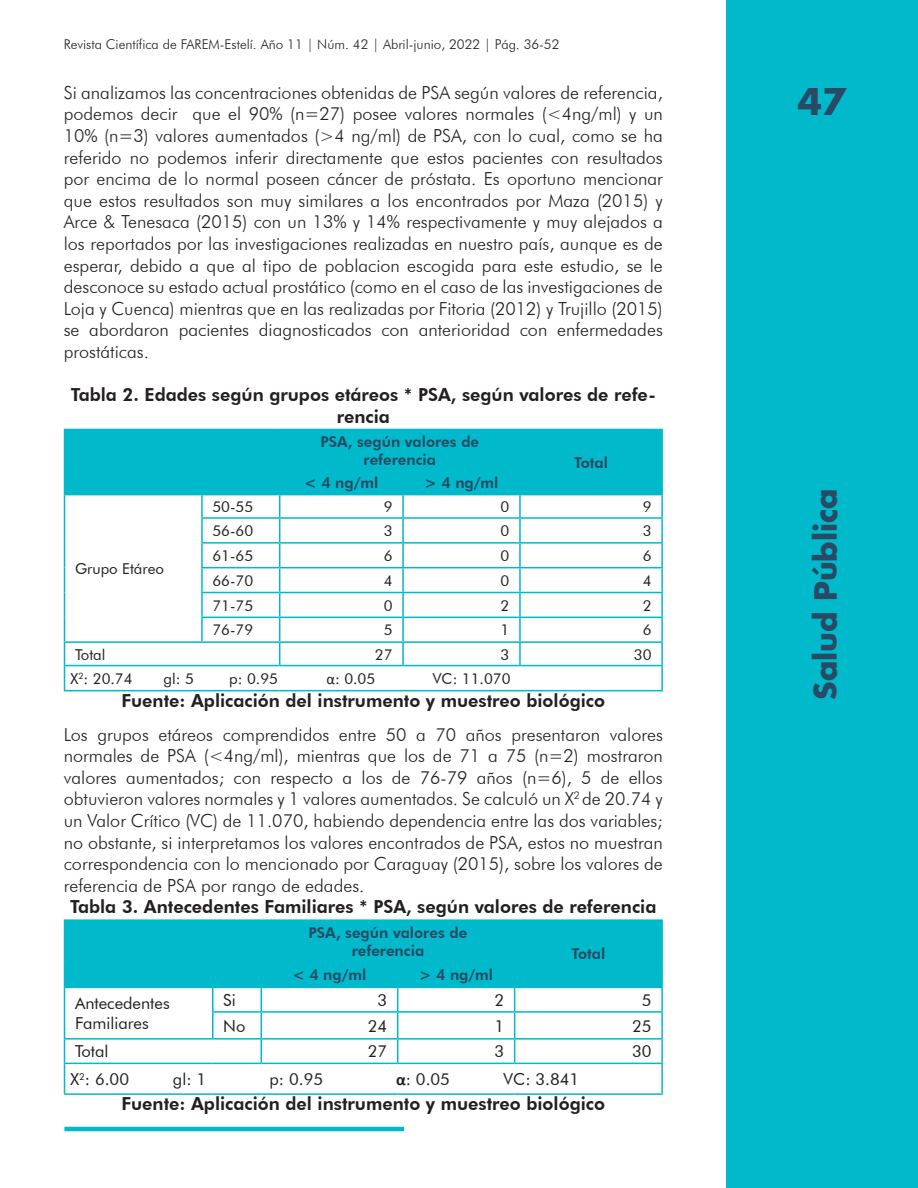
<style>
.page{position:relative;width:918px;height:1188px;background:#fff}
.page>*{position:absolute;margin:0;border:0;box-sizing:border-box;transform-origin:0 0}
.t1{font:700 36px "Futura";color:#284a65}
.t2{font:700 30px "Futura";color:#284a65}
.t3{font:300 18px/21.6px "Futura BT";color:#231f20;text-align:justify}
.t4{font:800 18px/21.6px "Futura BT";color:#231f20;text-align:center}
.t5{font:16.5px/19.8px "Futura BT";color:#231f20}
.t6{font:15px "Futura BT";color:#231f20}
.t7{font:800 15px/18px "Futura BT";color:#284a65;text-align:center}
.t8{font:300 13.5px "Futura BT";color:#231f20}
.s1{font-family:"Calibri"}
.s2{font-family:"Calibri";font-weight:700}
</style>
<div class="page">
<div style="left:727px;top:0;width:191px;height:1188px;background:#00b9ca"></div>
<hr style="left:64px;top:1127px;width:340px;height:4px;background:#00b9ca">
<hr style="left:520px;top:429px;width:143px;height:1px;background:#00b9ca">
<hr style="left:661px;top:430px;width:2px;height:41px;background:#00b9ca">
<hr style="left:661px;top:471px;width:2px;height:23px;background:#00b9ca">
<hr style="left:520px;top:494px;width:143px;height:1px;background:#00b9ca">
<hr style="left:661px;top:495px;width:2px;height:22px;background:#00b9ca">
<hr style="left:520px;top:517px;width:143px;height:2px;background:#00b9ca">
<hr style="left:661px;top:519px;width:2px;height:23px;background:#00b9ca">
<hr style="left:520px;top:542px;width:143px;height:2px;background:#00b9ca">
<hr style="left:661px;top:544px;width:2px;height:23px;background:#00b9ca">
<hr style="left:520px;top:567px;width:143px;height:1px;background:#00b9ca">
<hr style="left:661px;top:568px;width:2px;height:24px;background:#00b9ca">
<hr style="left:520px;top:592px;width:143px;height:1px;background:#00b9ca">
<hr style="left:661px;top:593px;width:2px;height:24px;background:#00b9ca">
<hr style="left:520px;top:617px;width:143px;height:1px;background:#00b9ca">
<hr style="left:661px;top:618px;width:2px;height:23px;background:#00b9ca">
<hr style="left:520px;top:641px;width:143px;height:2px;background:#00b9ca">
<hr style="left:661px;top:643px;width:2px;height:22px;background:#00b9ca">
<svg style="left:64px;top:429px;width:598px;height:261px"></svg>
<hr style="left:202px;top:665px;width:78px;height:1px;background:#00b9ca">
<hr style="left:280px;top:665px;width:123px;height:1px;background:#00b9ca">
<hr style="left:403px;top:665px;width:117px;height:1px;background:#00b9ca">
<hr style="left:520px;top:665px;width:143px;height:1px;background:#00b9ca">
<hr style="left:661px;top:666px;width:2px;height:24px;background:#00b9ca">
<hr style="left:64px;top:690px;width:138px;height:1px;background:#00b9ca">
<hr style="left:202px;top:690px;width:78px;height:1px;background:#00b9ca">
<hr style="left:280px;top:690px;width:123px;height:1px;background:#00b9ca">
<hr style="left:403px;top:690px;width:117px;height:1px;background:#00b9ca">
<hr style="left:520px;top:690px;width:143px;height:1px;background:#00b9ca">
<hr style="left:64px;top:919px;width:149px;height:2px;background:#00b9ca">
<hr style="left:213px;top:919px;width:48px;height:2px;background:#00b9ca">
<hr style="left:261px;top:919px;width:137px;height:2px;background:#00b9ca">
<hr style="left:398px;top:919px;width:117px;height:2px;background:#00b9ca">
<hr style="left:515px;top:919px;width:148px;height:2px;background:#00b9ca">
<hr style="left:661px;top:921px;width:2px;height:41px;background:#00b9ca">
<hr style="left:661px;top:962px;width:2px;height:25px;background:#00b9ca">
<hr style="left:515px;top:987px;width:148px;height:1px;background:#00b9ca">
<hr style="left:661px;top:988px;width:2px;height:23px;background:#00b9ca">
<hr style="left:515px;top:1011px;width:148px;height:2px;background:#00b9ca">
<hr style="left:661px;top:1013px;width:2px;height:25px;background:#00b9ca">
<hr style="left:515px;top:1038px;width:148px;height:2px;background:#00b9ca">
<hr style="left:661px;top:1040px;width:2px;height:23px;background:#00b9ca">
<svg style="left:64px;top:921px;width:598px;height:172px"></svg>
<hr style="left:213px;top:1063px;width:48px;height:1px;background:#00b9ca">
<hr style="left:261px;top:1063px;width:137px;height:1px;background:#00b9ca">
<hr style="left:398px;top:1063px;width:117px;height:1px;background:#00b9ca">
<hr style="left:515px;top:1063px;width:148px;height:1px;background:#00b9ca">
<hr style="left:661px;top:1064px;width:2px;height:29px;background:#00b9ca">
<hr style="left:64px;top:1093px;width:149px;height:2px;background:#00b9ca">
<hr style="left:213px;top:1093px;width:48px;height:2px;background:#00b9ca">
<hr style="left:261px;top:1093px;width:137px;height:2px;background:#00b9ca">
<hr style="left:398px;top:1093px;width:117px;height:2px;background:#00b9ca">
<hr style="left:515px;top:1093px;width:148px;height:2px;background:#00b9ca">
<p class="t8" style="left:64px;top:36px;width:497px">Revista Científica de FAREM-Estelí. Año 11 | Núm. 42 | Abril-junio, 2022 | Pág. 36-52</p>
<p class="t3" style="left:64px;top:81px;width:601px">Si analizamos las concentraciones obtenidas de PSA según valores de referencia, podemos decir que el 90% (n=27) posee valores normales (&lt;4ng/ml) y un 10% (n=3) valores aumentados (&gt;4 ng/ml) de PSA, con lo cual, como se ha referido no podemos inferir directamente que estos pacientes con resultados por encima de lo normal poseen cáncer de próstata. Es oportuno mencionar que estos resultados son muy similares a los encontrados por Maza (2015) y Arce &amp; Tenesaca (2015) con un 13% y 14% respectivamente y muy alejados a los reportados por las investigaciones realizadas en nuestro país, aunque es de esperar, debido a que al tipo de poblacion escogida para este estudio, se le desconoce su estado actual prostático (como en el caso de las investigaciones de Loja y Cuenca) mientras que en las realizadas por Fitoria (2012) y Trujillo (2015) se abordaron pacientes diagnosticados con anterioridad con enfermedades prostáticas.</p>
<p class="t4" style="left:71px;top:384px;width:587px">Tabla 2. Edades según grupos etáreos * PSA, según valores de refe&shy;rencia</p>
<p class="t7" style="left:320px;top:432px;width:160px">PSA, según valores de referencia</p>
<p class="t7" style="left:574px;top:453px;width:35px">Total</p>
<p class="t6" style="left:75px;top:560px;width:90px">Grupo Etáreo</p>
<p class="t7" style="left:304px;top:474px;width:76px">&lt; 4 ng/ml</p>
<p class="t7" style="left:424px;top:474px;width:76px">&gt; 4 ng/ml</p>
<p class="t6" style="left:212px;top:498px;width:42px">50-55</p>
<p class="t6" style="left:384px;top:498px;width:10px">9</p>
<p class="t6" style="left:501px;top:498px;width:10px">0</p>
<p class="t6" style="left:643px;top:498px;width:10px">9</p>
<p class="t6" style="left:212px;top:522px;width:42px">56-60</p>
<p class="t6" style="left:384px;top:522px;width:10px">3</p>
<p class="t6" style="left:501px;top:522px;width:10px">0</p>
<p class="t6" style="left:643px;top:522px;width:10px">3</p>
<p class="t6" style="left:212px;top:547px;width:42px">61-65</p>
<p class="t6" style="left:384px;top:547px;width:10px">6</p>
<p class="t6" style="left:501px;top:547px;width:10px">0</p>
<p class="t6" style="left:643px;top:547px;width:10px">6</p>
<p class="t6" style="left:212px;top:571px;width:42px">66-70</p>
<p class="t6" style="left:384px;top:571px;width:10px">4</p>
<p class="t6" style="left:501px;top:571px;width:10px">0</p>
<p class="t6" style="left:643px;top:571px;width:10px">4</p>
<p class="t6" style="left:212px;top:596px;width:42px">71-75</p>
<p class="t6" style="left:384px;top:596px;width:10px">0</p>
<p class="t6" style="left:501px;top:596px;width:10px">2</p>
<p class="t6" style="left:643px;top:596px;width:10px">2</p>
<p class="t6" style="left:212px;top:621px;width:42px">76-79</p>
<p class="t6" style="left:384px;top:621px;width:10px">5</p>
<p class="t6" style="left:501px;top:621px;width:10px">1</p>
<p class="t6" style="left:643px;top:621px;width:10px">6</p>
<p class="t6" style="left:75px;top:645px;width:32px">Total</p>
<p class="t6" style="left:375px;top:645px;width:19px">27</p>
<p class="t6" style="left:501px;top:645px;width:10px">3</p>
<p class="t6" style="left:634px;top:645px;width:19px">30</p>
<p class="t6" style="left:71px;top:669px;width:64px">X<sup>2</sup>: 20.74</p>
<p class="t6" style="left:164px;top:669px;width:32px">gl: 5</p>
<p class="t6" style="left:229px;top:669px;width:50px">p: 0.95</p>
<p class="t6" style="left:327px;top:669px;width:50px"><span class="s1">α</span>: 0.05</p>
<p class="t6" style="left:433px;top:669px;width:79px">VC: 11.070</p>
<p class="t4" style="left:121px;top:690px;width:485px">Fuente: Aplicación del instrumento y muestreo biológico</p>
<p class="t3" style="left:64px;top:723px;width:601px">Los grupos etáreos comprendidos entre 50 a 70 años presentaron valores normales de PSA (&lt;4ng/ml), mientras que los de 71 a 75 (n=2) mostraron valores aumentados; con respecto a los de 76-79 años (n=6), 5 de ellos obtuvieron valores normales y 1 valores aumentados. Se calculó un X<sup>2</sup> de 20.74 y un Valor Crítico (VC) de 11.070, habiendo dependencia entre las dos variables; no obstante, si interpretamos los valores encontrados de PSA, estos no muestran correspondencia con lo mencionado por Caraguay (2015), sobre los valores de referencia de PSA por rango de edades.</p>
<p class="t4" style="left:70px;top:896px;width:588px">Tabla 3. Antecedentes Familiares * PSA, según valores de referencia</p>
<p class="t7" style="left:309px;top:923px;width:160px">PSA, según valores de referencia</p>
<p class="t7" style="left:571px;top:945px;width:35px">Total</p>
<p class="t7" style="left:292px;top:966px;width:76px">&lt; 4 ng/ml</p>
<p class="t7" style="left:419px;top:966px;width:76px">&gt; 4 ng/ml</p>
<p class="t5" style="left:75px;top:994px;width:96px">Antecedentes<br>Familiares</p>
<p class="t5" style="left:223px;top:990px;width:14px">Si</p>
<p class="t5" style="left:377px;top:990px;width:11px">3</p>
<p class="t5" style="left:494px;top:990px;width:11px">2</p>
<p class="t5" style="left:642px;top:990px;width:11px">5</p>
<p class="t5" style="left:223px;top:1016px;width:24px">No</p>
<p class="t5" style="left:368px;top:1016px;width:21px">24</p>
<p class="t5" style="left:494px;top:1016px;width:11px">1</p>
<p class="t5" style="left:632px;top:1016px;width:21px">25</p>
<p class="t5" style="left:75px;top:1041px;width:35px">Total</p>
<p class="t5" style="left:368px;top:1041px;width:21px">27</p>
<p class="t5" style="left:494px;top:1041px;width:11px">3</p>
<p class="t5" style="left:632px;top:1041px;width:21px">30</p>
<p class="t5" style="left:70px;top:1069px;width:60px">X<sup>2</sup>: 6.00</p>
<p class="t5" style="left:173px;top:1069px;width:35px">gl: 1</p>
<p class="t5" style="left:269px;top:1069px;width:55px">p: 0.95</p>
<p class="t5" style="left:396px;top:1069px;width:55px"><span class="s2">α</span>: 0.05</p>
<p class="t5" style="left:504px;top:1069px;width:77px">VC: 3.841</p>
<p class="t4" style="left:121px;top:1093px;width:485px">Fuente: Aplicación del instrumento y muestreo biológico</p>
<h1 class="t1" style="left:798px;top:77px;width:51px">47</h1>
<h2 class="t2" style="left:805px;top:700px;width:213px;rotate:-90deg">Salud Pública</h2>
</div>
